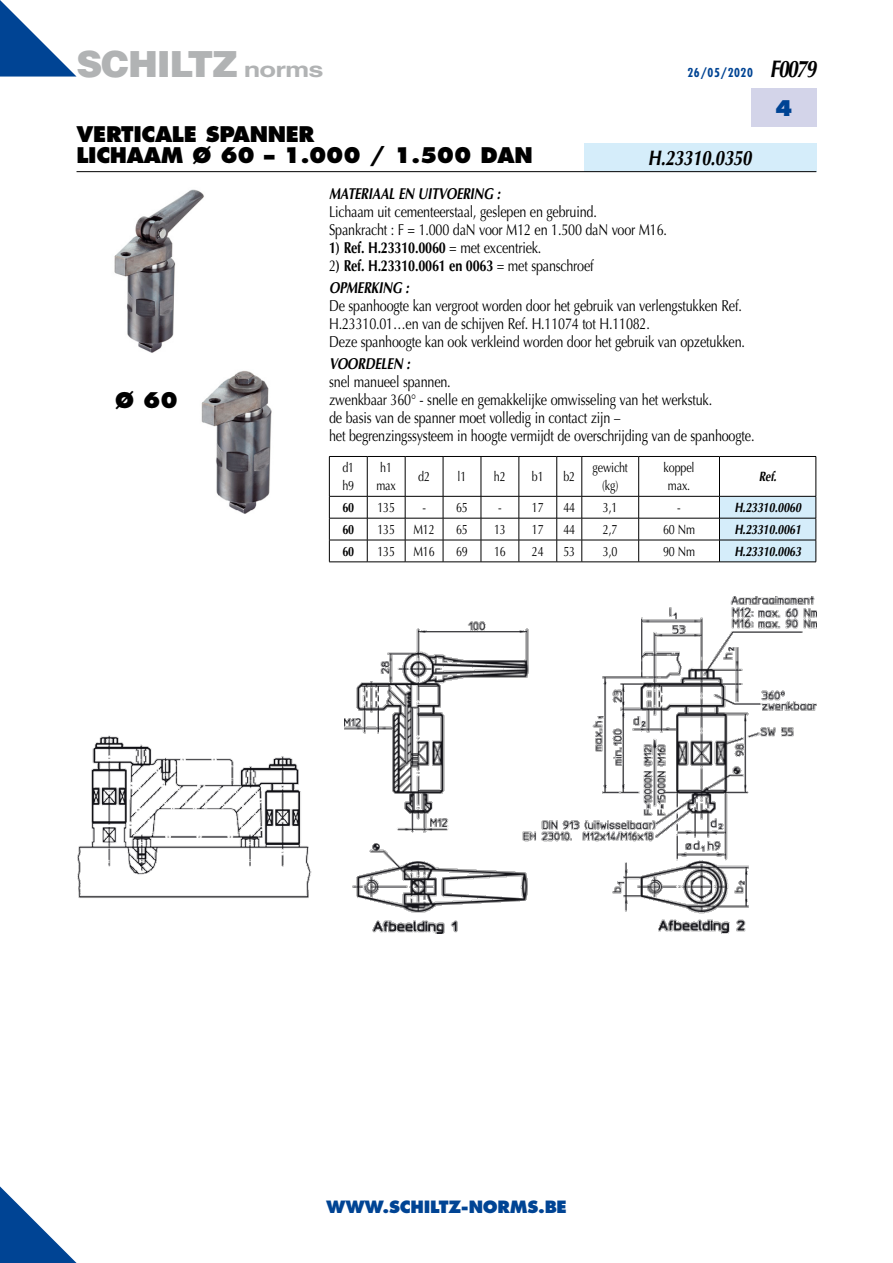
<style>
.page{position:relative;width:893px;height:1263px;background:#fff}
.page>*{position:absolute;margin:0;border:0;box-sizing:border-box;transform-origin:0 0}
.t1{font:900 36px "Helvetica";letter-spacing:-.035em;color:#b1b3b4}
.t2{font:800 21px/21px "Futura";letter-spacing:-.015em;color:#000}
.t3{font:italic 700 21px "Optima";letter-spacing:-.015em;color:#000;scale:.8 1}
.t4{font:800 21px "Futura";color:#004494}
.t5{font:800 16.5px "Futura";letter-spacing:-.015em;color:#004494}
.t6{font:15.75px/18px "Optima";letter-spacing:-.015em;color:#000;scale:.8 1}
.t7{font:700 15.75px/22.2px "Optima";letter-spacing:-.015em;color:#000;scale:.8 1}
.t8{font:italic 700 15.75px "Optima";letter-spacing:-.015em;color:#000;scale:.8 1}
.t9{font:13.5px/18px "Optima";letter-spacing:-.015em;color:#000;scale:.8 1}
.t10{font:italic 700 13.5px "Optima";letter-spacing:-.015em;color:#000;scale:.8 1}
.t11{font:700 13.5px "Optima";color:#000;scale:.8 1}
.t12{font:700 condensed 12px "Futura";letter-spacing:.05em;color:#004494}
.s1{font-weight:700;font-size:21px}
.s2{font-family:"Optima";font-style:italic;font-stretch:normal;font-size:24px;color:#000}
.s3{font-weight:400}
.s4{font-style:italic}
</style>
<div class="page">
<svg style="left:0;top:1186px;width:77px;height:77px"></svg>
<div style="left:584px;top:143px;width:232px;height:28px;background:#d5edfa"></div>
<hr style="left:77px;top:171px;width:739px;height:1px;background:#000">
<div style="left:751px;top:89px;width:65px;height:38px;background:#d3d4e9"></div>
<svg style="left:0;top:0;width:77px;height:77px"></svg>
<img style="left:114px;top:189px;width:90px;height:164px">
<img style="left:201px;top:371px;width:71px;height:143px">
<img style="left:77px;top:735px;width:234px;height:163px">
<svg style="left:329px;top:456px;width:488px;height:107px"></svg>
<hr style="left:719px;top:562px;width:97px;height:1px;background:#000">
<img style="left:344px;top:596px;width:472px;height:337px">
<h1 class="t1" style="left:77px;top:40px;width:248px">SCHILTZ <span class="s1">norms</span></h1>
<h2 class="t2" style="left:76px;top:124px;width:458px">VERTICALE SPANNER<br>LICHAAM Ø 60 – 1.000 / 1.500 DAN</h2>
<p class="t12" style="left:687px;top:65px;width:130px">26/05/2020 <span class="s2">F0079</span></p>
<h2 class="t3" style="left:648px;top:146px;width:131px">H.23310.0350</h2>
<h2 class="t4" style="left:775px;top:95px;width:19px">4</h2>
<h2 class="t2" style="left:115px;top:390px;width:64px">Ø 60</h2>
<p class="t8" style="left:329px;top:184px;width:215px">MATERIAAL EN UITVOERING :</p>
<p class="t6" style="left:329px;top:202px;width:424px">Lichaam uit cementeerstaal, geslepen en gebruind.<br>Spankracht : F = 1.000 daN voor M12 en 1.500 daN voor M16.</p>
<p class="t7" style="left:329px;top:236px;width:267px">1) Ref. H.23310.0060 <span class="s3">= met excentriek.</span></p>
<p class="t7" style="left:329px;top:254px;width:332px"><span class="s3">2</span>) Ref. H.23310.0061 en 0063 <span class="s3">= met spanschroef<br></span><span class="s4">OPMERKING :</span></p>
<p class="t6" style="left:329px;top:297px;width:521px">De spanhoogte kan vergroot worden door het gebruik van verlengstukken Ref.<br>H.23310.01…en van de schijven Ref. H.11074 tot H.11082.<br>Deze spanhoogte kan ook verkleind worden door het gebruik van opzetukken.</p>
<p class="t8" style="left:329px;top:355px;width:102px">VOORDELEN :</p>
<p class="t6" style="left:329px;top:373px;width:533px">snel manueel spannen.<br>zwenkbaar 360° - snelle en gemakkelijke omwisseling van het werkstuk.<br>de basis van de spanner moet volledig in contact zijn –<br>het begrenzingssysteem in hoogte vermijdt de overschrijding van de spanhoogte.</p>
<p class="t9" style="left:342px;top:459px;width:16px">d1 h9</p>
<p class="t9" style="left:376px;top:459px;width:26px">h1 max</p>
<p class="t9" style="left:418px;top:468px;width:16px">d2</p>
<p class="t9" style="left:458px;top:468px;width:13px">l1</p>
<p class="t9" style="left:494px;top:468px;width:16px">h2</p>
<p class="t9" style="left:532px;top:468px;width:16px">b1</p>
<p class="t9" style="left:563px;top:468px;width:16px">b2</p>
<p class="t9" style="left:592px;top:459px;width:46px;text-align:center">gewicht (kg)</p>
<p class="t9" style="left:664px;top:459px;width:40px;text-align:center">koppel max.</p>
<p class="t10" style="left:759px;top:469px;width:24px">Ref.</p>
<p class="t11" style="left:342px;top:500px;width:16px">60</p>
<p class="t9" style="left:377px;top:499px;width:24px">135</p>
<p class="t9" style="left:422px;top:499px;width:59px">- 65</p>
<p class="t9" style="left:498px;top:499px;width:59px">- 17</p>
<p class="t9" style="left:563px;top:499px;width:16px">44</p>
<p class="t9" style="left:603px;top:499px;width:20px">3,1</p>
<p class="t9" style="left:677px;top:499px;width:6px">-</p>
<p class="t10" style="left:734px;top:500px;width:85px">H.23310.0060</p>
<p class="t11" style="left:342px;top:522px;width:16px">60</p>
<p class="t9" style="left:377px;top:521px;width:24px">135</p>
<p class="t9" style="left:413px;top:521px;width:28px">M12</p>
<p class="t9" style="left:456px;top:521px;width:16px">65</p>
<p class="t9" style="left:494px;top:521px;width:16px">13</p>
<p class="t9" style="left:532px;top:521px;width:16px">17</p>
<p class="t9" style="left:563px;top:521px;width:16px">44</p>
<p class="t9" style="left:603px;top:521px;width:20px">2,7</p>
<p class="t9" style="left:663px;top:521px;width:42px">60 Nm</p>
<p class="t10" style="left:734px;top:522px;width:85px">H.23310.0061</p>
<p class="t11" style="left:342px;top:543px;width:16px">60</p>
<p class="t9" style="left:377px;top:542px;width:24px">135</p>
<p class="t9" style="left:413px;top:542px;width:28px">M16</p>
<p class="t9" style="left:456px;top:542px;width:16px">69</p>
<p class="t9" style="left:494px;top:542px;width:16px">16</p>
<p class="t9" style="left:532px;top:542px;width:16px">24</p>
<p class="t9" style="left:563px;top:542px;width:16px">53</p>
<p class="t9" style="left:603px;top:542px;width:20px">3,0</p>
<p class="t9" style="left:663px;top:542px;width:42px">90 Nm</p>
<p class="t10" style="left:734px;top:543px;width:85px">H.23310.0063</p>
<p class="t5" style="left:326px;top:1197px;width:242px">WWW.SCHILTZ-NORMS.BE</p>
</div>
